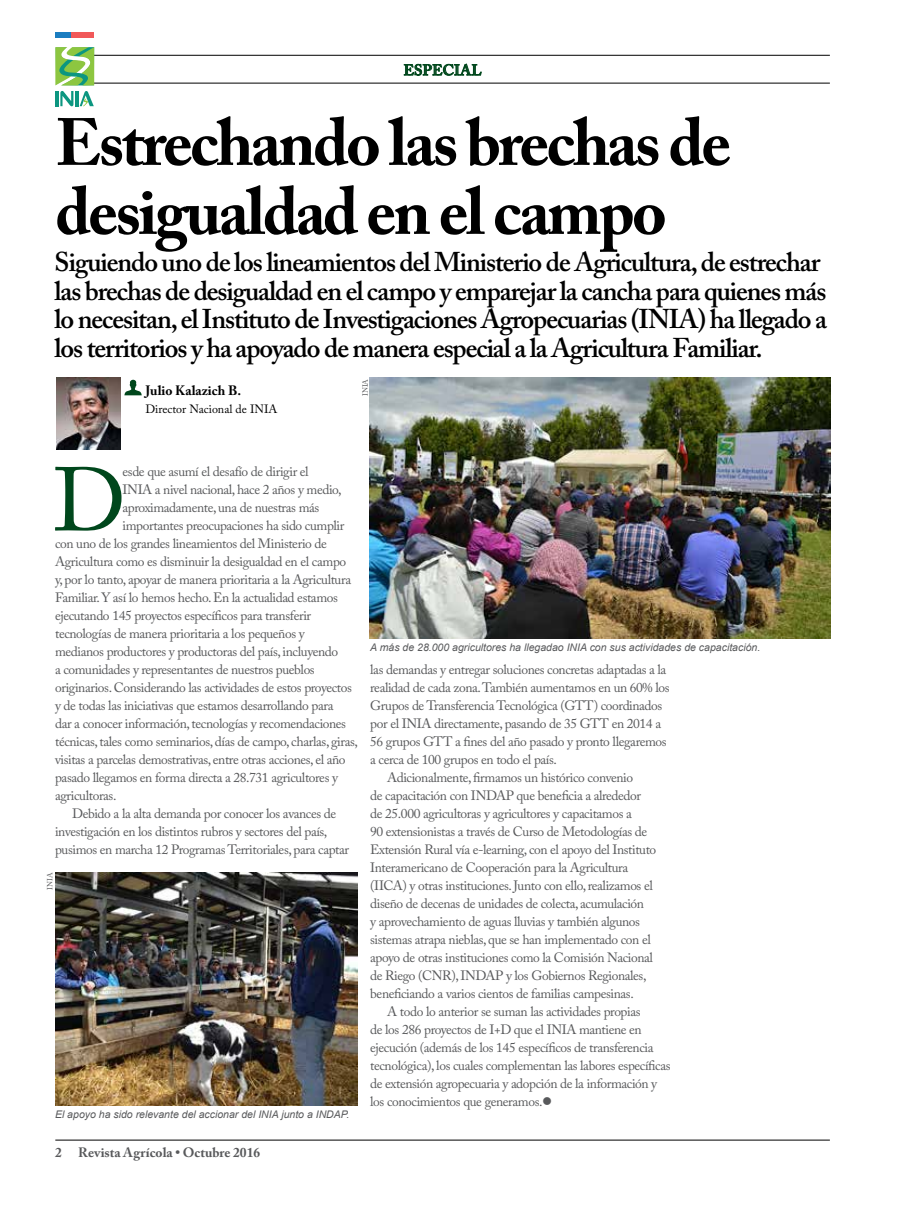
<style>
.page{position:relative;width:915px;height:1212px;background:#fff}
.page>*{position:absolute;margin:0;border:0;box-sizing:border-box;transform-origin:0 0}
.t1{font:89.4px "Adobe Caslon Pro";color:#00471c}
.t2{font:700 66px/69px "Adobe Caslon Pro";letter-spacing:-.04em;color:#000}
.t3{font:600 27px/28.5px "Adobe Caslon Pro";letter-spacing:-.04em;color:#000}
.t4{font:600 15px "Adobe Caslon Pro";letter-spacing:.015em;color:#00471c}
.t5{font:13.5px "Adobe Caslon Pro";letter-spacing:-.03em;color:#58595b}
.t6{font:700 13.5px "Adobe Caslon Pro";color:#58595b}
.t7{font:700 13.5px "Adobe Caslon Pro";color:#000}
.t8{font:12px "Adobe Caslon Pro";color:#000}
.t9{font:italic 10.5px "Arial";color:#58595b}
.t10{font:7.5px "Adobe Caslon Pro";color:#58595b}
</style>
<div class="page">
<hr style="left:55px;top:55px;width:774px;height:1px;background:#000">
<hr style="left:55px;top:83px;width:774px;height:1px;background:#000">
<hr style="left:55px;top:1140px;width:774px;height:1px;background:#000">
<svg style="left:60px;top:91px;width:13px;height:15px"></svg>
<hr style="left:55px;top:91px;width:4px;height:15px;background:#0c9680">
<hr style="left:75px;top:91px;width:3px;height:15px;background:#0c9680">
<svg style="left:80px;top:91px;width:14px;height:15px"></svg>
<svg style="left:55px;top:85px;width:39px;height:1px"></svg>
<svg style="left:55px;top:47px;width:39px;height:38px"></svg>
<div style="left:55px;top:32px;width:16px;height:6px;background:#1b7dc0"></div>
<div style="left:71px;top:32px;width:23px;height:6px;background:#f15859"></div>
<svg style="left:404px;top:64px;width:77px;height:11px"></svg>
<img style="left:370px;top:377px;width:459px;height:261px">
<img style="left:56px;top:377px;width:64px;height:73px">
<svg style="left:124px;top:380px;width:18px;height:15px"></svg>
<img style="left:55px;top:872px;width:302px;height:234px">
<p class="t4" style="left:403px;top:61px;width:79px">ESPECIAL</p>
<h2 class="t2" style="left:55px;top:108px;width:677px">Estrechando las brechas de desigualdad en el campo</h2>
<p class="t3" style="left:55px;top:248px;width:773px">Siguiendo uno de los lineamientos del Ministerio de Agricultura, de estrechar las brechas de desigualdad en el campo y emparejar la cancha para quienes más lo necesitan, el Instituto de Investigaciones Agropecuarias (INIA) ha llegado a los territorios y ha apoyado de manera especial a la Agricultura Familiar.</p>
<p class="t7" style="left:145px;top:383px;width:97px">Julio Kalazich B.</p>
<p class="t8" style="left:145px;top:402px;width:133px">Director Nacional de INIA</p>
<p class="t10" style="left:361px;top:396px;width:19px;rotate:-90deg">INIA</p>
<h1 class="t1" style="left:52px;top:447px;width:74px">D</h1>
<p class="t5" style="left:122px;top:464px;width:187px">esde que asumí el desafío de dirigir el</p>
<p class="t5" style="left:122px;top:482px;width:220px">INIA a nivel nacional, hace 2 años y medio,</p>
<p class="t5" style="left:122px;top:500px;width:198px">aproximadamente, una de nuestras más</p>
<p class="t5" style="left:122px;top:518px;width:223px">importantes preocupaciones ha sido cumplir</p>
<p class="t5" style="left:55px;top:536px;width:273px">con uno de los grandes lineamientos del Ministerio de</p>
<p class="t5" style="left:55px;top:554px;width:292px">Agricultura como es disminuir la desigualdad en el campo</p>
<p class="t5" style="left:55px;top:572px;width:297px">y, por lo tanto, apoyar de manera prioritaria a la Agricultura</p>
<p class="t5" style="left:55px;top:590px;width:284px">Familiar. Y así lo hemos hecho. En la actualidad estamos</p>
<p class="t5" style="left:55px;top:608px;width:257px">ejecutando 145 proyectos específicos para transferir</p>
<p class="t5" style="left:55px;top:626px;width:251px">tecnologías de manera prioritaria a los pequeños y</p>
<p class="t5" style="left:55px;top:644px;width:284px">medianos productores y productoras del país, incluyendo</p>
<p class="t5" style="left:55px;top:662px;width:261px">a comunidades y representantes de nuestros pueblos</p>
<p class="t5" style="left:55px;top:680px;width:298px">originarios. Considerando las actividades de estos proyectos</p>
<p class="t5" style="left:55px;top:698px;width:280px">y de todas las iniciativas que estamos desarrollando para</p>
<p class="t5" style="left:55px;top:716px;width:292px">dar a conocer información, tecnologías y recomendaciones</p>
<p class="t5" style="left:55px;top:734px;width:304px">técnicas, tales como seminarios, días de campo, charlas, giras,</p>
<p class="t5" style="left:55px;top:752px;width:292px">visitas a parcelas demostrativas, entre otras acciones, el año</p>
<p class="t5" style="left:55px;top:770px;width:284px">pasado llegamos en forma directa a 28.731 agricultores y</p>
<p class="t5" style="left:55px;top:788px;width:63px">agricultoras.</p>
<p class="t5" style="left:72px;top:806px;width:265px">Debido a la alta demanda por conocer los avances de</p>
<p class="t5" style="left:55px;top:824px;width:274px">investigación en los distintos rubros y sectores del país,</p>
<p class="t5" style="left:55px;top:842px;width:295px">pusimos en marcha 12 Programas Territoriales, para captar</p>
<p class="t10" style="left:46px;top:889px;width:19px;rotate:-90deg">INIA</p>
<p class="t9" style="left:55px;top:1107px;width:296px">El apoyo ha sido relevante del accionar del INIA junto a INDAP.</p>
<p class="t6" style="left:55px;top:1144px;width:8px">2</p>
<p class="t6" style="left:78px;top:1144px;width:183px">Revista Agrícola • Octubre 2016</p>
<p class="t9" style="left:370px;top:641px;width:391px">A más de 28.000 agricultores ha llegadao INIA con sus actividades de capacitación.</p>
<p class="t5" style="left:370px;top:662px;width:297px">las demandas y entregar soluciones concretas adaptadas a la</p>
<p class="t5" style="left:370px;top:680px;width:301px">realidad de cada zona. También aumentamos en un 60% los</p>
<p class="t5" style="left:370px;top:698px;width:293px">Grupos de Transferencia Tecnológica (GTT) coordinados</p>
<p class="t5" style="left:370px;top:716px;width:292px">por el INIA directamente, pasando de 35 GTT en 2014 a</p>
<p class="t5" style="left:370px;top:734px;width:298px">56 grupos GTT a fines del año pasado y pronto llegaremos</p>
<p class="t5" style="left:370px;top:752px;width:188px">a cerca de 100 grupos en todo el país.</p>
<p class="t5" style="left:387px;top:770px;width:247px">Adicionalmente, firmamos un histórico convenio</p>
<p class="t5" style="left:370px;top:788px;width:272px">de capacitación con INDAP que beneficia a alrededor</p>
<p class="t5" style="left:370px;top:806px;width:263px">de 25.000 agricultoras y agricultores y capacitamos a</p>
<p class="t5" style="left:370px;top:824px;width:278px">90 extensionistas a través de Curso de Metodologías de</p>
<p class="t5" style="left:370px;top:842px;width:287px">Extensión Rural vía e-learning, con el apoyo del Instituto</p>
<p class="t5" style="left:370px;top:860px;width:259px">Interamericano de Cooperación para la Agricultura</p>
<p class="t5" style="left:370px;top:878px;width:284px">(IICA) y otras instituciones. Junto con ello, realizamos el</p>
<p class="t5" style="left:370px;top:896px;width:275px">diseño de decenas de unidades de colecta, acumulación</p>
<p class="t5" style="left:370px;top:914px;width:271px">y aprovechamiento de aguas lluvias y también algunos</p>
<p class="t5" style="left:370px;top:932px;width:282px">sistemas atrapa nieblas, que se han implementado con el</p>
<p class="t5" style="left:370px;top:950px;width:284px">apoyo de otras instituciones como la Comisión Nacional</p>
<p class="t5" style="left:370px;top:968px;width:277px">de Riego (CNR), INDAP y los Gobiernos Regionales,</p>
<p class="t5" style="left:370px;top:986px;width:265px">beneficiando a varios cientos de familias campesinas.</p>
<p class="t5" style="left:387px;top:1004px;width:255px">A todo lo anterior se suman las actividades propias</p>
<p class="t5" style="left:370px;top:1022px;width:273px">de los 286 proyectos de I+D que el INIA mantiene en</p>
<p class="t5" style="left:370px;top:1040px;width:285px">ejecución (además de los 145 específicos de transferencia</p>
<p class="t5" style="left:370px;top:1058px;width:302px">tecnológica), los cuales complementan las labores específicas</p>
<p class="t5" style="left:370px;top:1076px;width:288px">de extensión agropecuaria y adopción de la información y</p>
<p class="t5" style="left:370px;top:1094px;width:183px">los conocimientos que generamos.●</p>
</div>
